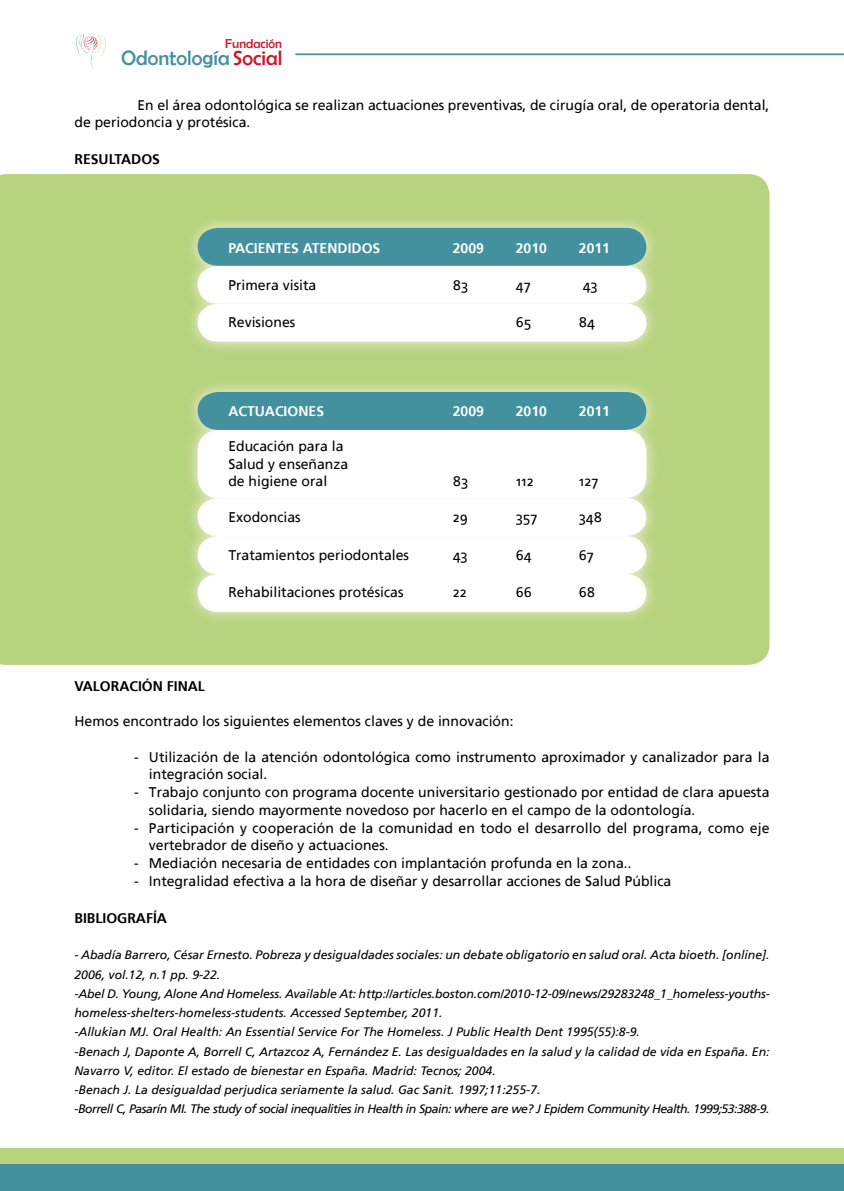
<style>
.page{position:relative;width:844px;height:1191px;background:#fff}
.page>*{position:absolute;margin:0;border:0;box-sizing:border-box;transform-origin:0 0}
.t1{font:20.82px "Berlin Sans FB";color:#43919e}
.t2{font:14px/17.5px "Frutiger Linotype";color:#000}
.t3{font:700 14px "Frutiger LT Std";color:#fff}
.t4{font:700 14px "Frutiger LT Std";color:#000}
.t5{font:12.95px "Berlin Sans FB";color:#cf142b}
.t6{font:italic 12.25px/19.2px "Frutiger LT Std";color:#000}
.s1{color:#cf142b}
</style>
<div class="page">
<div style="left:0;top:1148px;width:843px;height:43px;background:#b8d37d"></div>
<div style="left:0;top:1164px;width:843px;height:27px;background:#43919e"></div>
<svg style="left:76px;top:34px;width:30px;height:35px"></svg>
<hr style="left:295px;top:53px;width:548px;height:2px;background:#43919e">
<hr style="left:843px;top:1148px;width:1px;height:43px;background:#b8d37d">
<div style="left:0;top:174px;width:769px;height:491px;background:#b8d37d"></div>
<div style="left:183px;top:289px;width:484px;height:74px;background:#fff;opacity:.75"></div>
<div style="left:183px;top:522px;width:484px;height:73px;background:#fff;opacity:.75"></div>
<div style="left:183px;top:560px;width:484px;height:73px;background:#fff;opacity:.75"></div>
<svg style="left:197px;top:519px;width:449px;height:93px"></svg>
<div style="left:183px;top:416px;width:484px;height:103px;background:#fff;opacity:.75"></div>
<div style="left:197px;top:430px;width:449px;height:68px;background:#fff;border-radius:21px"></div>
<div style="left:183px;top:214px;width:484px;height:73px;background:#fff;opacity:.75"></div>
<svg style="left:197px;top:228px;width:449px;height:114px"></svg>
<div style="left:183px;top:378px;width:484px;height:73px;background:#fff;opacity:.75"></div>
<div style="left:197px;top:392px;width:449px;height:38px;background:#43919e"></div>
<p class="t5" style="left:225px;top:37px;width:58px">Fundación</p>
<h1 class="t1" style="left:121px;top:46px;width:163px">Odontología <span class="s1">Social</span></h1>
<p class="t2" style="left:74px;top:96px;width:696px;text-indent:63px">En el área odontológica se realizan actuaciones preventivas, de cirugía oral, de operatoria dental, de periodoncia y protésica.</p>
<p class="t4" style="left:74px;top:151px;width:87px">RESULTADOS</p>
<p class="t3" style="left:228px;top:240px;width:153px">PACIENTES ATENDIDOS</p>
<p class="t3" style="left:452px;top:240px;width:33px">2009</p>
<p class="t3" style="left:515px;top:240px;width:33px">2010</p>
<p class="t3" style="left:578px;top:240px;width:33px">2011</p>
<p class="t2" style="left:228px;top:276px;width:89px">Primera visita</p>
<p class="t2" style="left:452px;top:276px;width:17px">83</p>
<p class="t2" style="left:515px;top:276px;width:16px">47</p>
<p class="t2" style="left:582px;top:276px;width:16px">43</p>
<p class="t2" style="left:228px;top:313px;width:68px">Revisiones</p>
<p class="t2" style="left:515px;top:313px;width:17px">65</p>
<p class="t2" style="left:578px;top:313px;width:18px">84</p>
<p class="t3" style="left:228px;top:403px;width:97px">ACTUACIONES</p>
<p class="t3" style="left:452px;top:403px;width:33px">2009</p>
<p class="t3" style="left:515px;top:403px;width:33px">2010</p>
<p class="t3" style="left:578px;top:403px;width:33px">2011</p>
<p class="t2" style="left:228px;top:438px;width:121px">Educación para la<br>Salud y enseñanza de higiene oral</p>
<p class="t2" style="left:452px;top:473px;width:17px">83</p>
<p class="t2" style="left:515px;top:473px;width:20px">112</p>
<p class="t2" style="left:578px;top:473px;width:21px">127</p>
<p class="t2" style="left:228px;top:509px;width:74px">Exodoncias</p>
<p class="t2" style="left:452px;top:509px;width:17px">29</p>
<p class="t2" style="left:515px;top:509px;width:23px">357</p>
<p class="t2" style="left:578px;top:509px;width:25px">348</p>
<p class="t2" style="left:228px;top:546px;width:182px">Tratamientos periodontales</p>
<p class="t2" style="left:452px;top:546px;width:16px">43</p>
<p class="t2" style="left:515px;top:546px;width:17px">64</p>
<p class="t2" style="left:578px;top:546px;width:16px">67</p>
<p class="t2" style="left:228px;top:583px;width:177px">Rehabilitaciones protésicas</p>
<p class="t2" style="left:452px;top:583px;width:16px">22</p>
<p class="t2" style="left:515px;top:583px;width:18px">66</p>
<p class="t2" style="left:578px;top:583px;width:18px">68</p>
<p class="t4" style="left:74px;top:678px;width:132px">VALORACIÓN FINAL</p>
<p class="t2" style="left:74px;top:712px;width:440px">Hemos encontrado los siguientes elementos claves y de innovación:</p>
<p class="t2" style="left:149px;top:747px;width:622px;text-indent:-15px">- Utilización de la atención odontológica como instrumento aproximador y canalizador para la integración social.</p>
<p class="t2" style="left:149px;top:783px;width:622px;text-indent:-15px">- Trabajo conjunto con programa docente universitario gestionado por entidad de clara apuesta solidaria, siendo mayormente novedoso por hacerlo en el campo de la odontología.</p>
<p class="t2" style="left:149px;top:818px;width:622px;text-indent:-15px">- Participación y cooperación de la comunidad en todo el desarrollo del programa, como eje vertebrador de diseño y actuaciones.</p>
<p class="t2" style="left:134px;top:854px;width:499px">- Mediación necesaria de entidades con implantación profunda en la zona..</p>
<p class="t2" style="left:134px;top:872px;width:538px">- Integralidad efectiva a la hora de diseñar y desarrollar acciones de Salud Pública</p>
<p class="t4" style="left:74px;top:909px;width:94px">BIBLIOGRAFÍA</p>
<p class="t6" style="left:74px;top:945px;width:696px">- Abadía Barrero, César Ernesto. Pobreza y desigualdades sociales: un debate obligatorio en salud oral. Acta bioeth. [online].<br>2006, vol.12, n.1 pp. 9-22.<br>-Abel D. Young, Alone And Homeless. Available At: http://articles.boston.com/2010-12-09/news/29283248_1_homeless-youths&shy;homeless-shelters-homeless-students. Accessed September, 2011.<br>-Allukian MJ. Oral Health: An Essential Service For The Homeless. J Public Health Dent 1995(55):8-9.<br>-Benach J, Daponte A, Borrell C, Artazcoz A, Fernández E. Las desigualdades en la salud y la calidad de vida en España. En:<br>Navarro V, editor. El estado de bienestar en España. Madrid: Tecnos; 2004.<br>-Benach J. La desigualdad perjudica seriamente la salud. Gac Sanit. 1997;11:255-7.<br>-Borrell C, Pasarín MI. The study of social inequalities in Health in Spain: where are we? J Epidem Community Health. 1999;53:388-9.</p>
</div>
